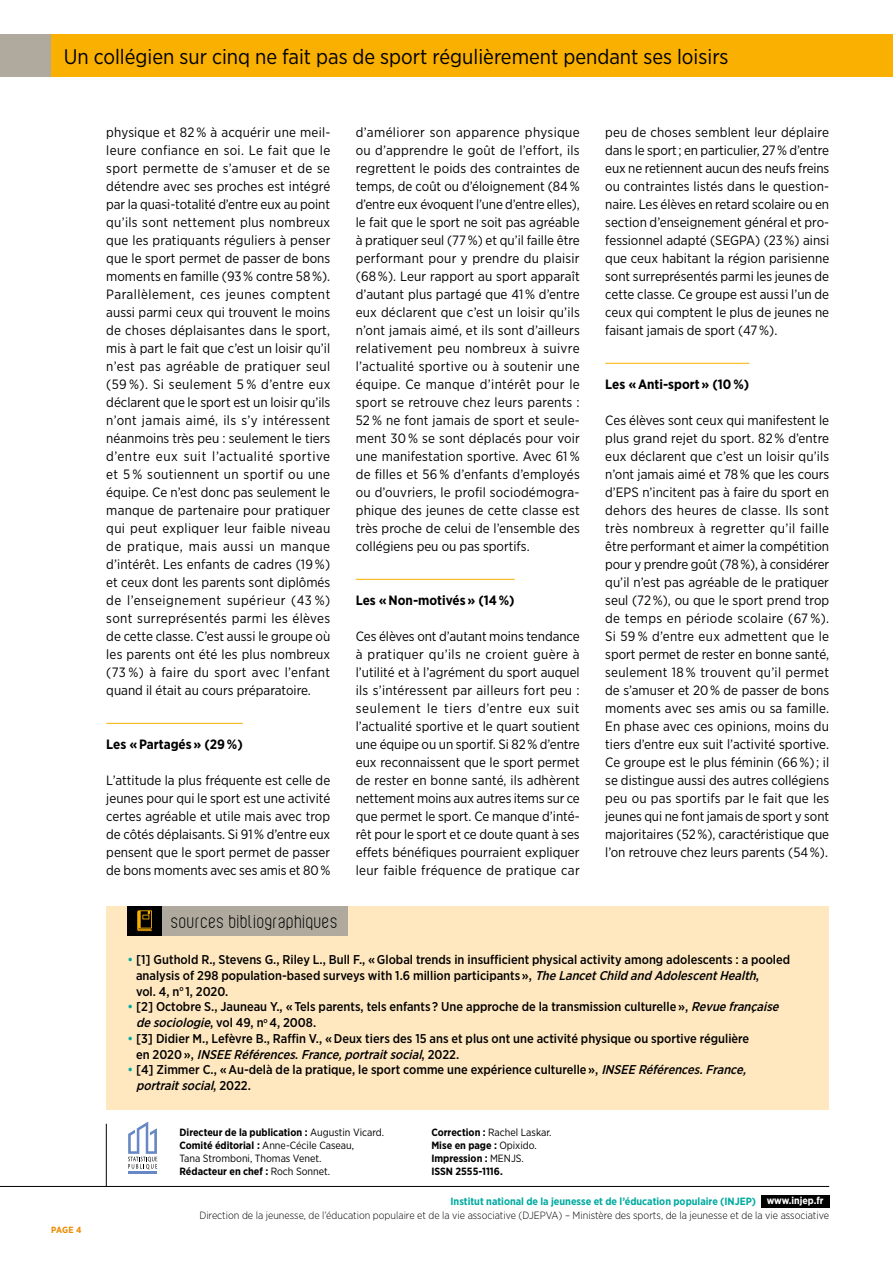
<style>
.page{position:relative;width:893px;height:1263px;background:#fff}
.page>*{position:absolute;margin:0;border:0;box-sizing:border-box;transform-origin:0 0}
.t1{font:21px "Gotham Narrow";color:#000}
.t2{font:18px "Violette";letter-spacing:.03em;color:#000}
.t3{font:13.5px/18px "Gotham Narrow";color:#000;text-align:justify}
.t4{font:700 13.5px "Gotham Narrow";color:#000}
.t5{font:500 12.75px/15.8px "Gotham Narrow";color:#000}
.t6{font:300 10.5px/14.2px "Gotham Narrow";color:#000}
.t7{font:10.5px/12.8px "Gotham Narrow";color:#000}
.t8{font:700 10.5px/12.8px "Gotham Narrow";color:#000}
.t9{font:700 9px "Gotham Narrow";color:#ed8b00}
.s1{color:#00aaa1}
.s2{font-style:italic}
.s3{font-weight:700}
.s4{font-weight:400}
.s5{font-weight:700;color:#00aaa1}
.s6{font-weight:700;font-size:10.2px;color:#fff}
</style>
<div class="page">
<div style="left:51px;top:34px;width:842px;height:43px;background:#f9b000"></div>
<div style="left:0;top:34px;width:51px;height:43px;background:#b0aa9e"></div>
<hr style="left:106px;top:1124px;width:1px;height:63px;background:#000">
<hr style="left:0;top:1186px;width:829px;height:1px;background:#000">
<div style="left:761px;top:1195px;width:68px;height:12px;background:#000"></div>
<hr style="left:128px;top:1171px;width:29px;height:3px;background:#6788c5">
<svg style="left:128px;top:1121px;width:29px;height:49px"></svg>
<hr style="left:106px;top:723px;width:137px;height:1px;background:#f9b000">
<hr style="left:356px;top:579px;width:159px;height:1px;background:#f9b000">
<hr style="left:605px;top:363px;width:144px;height:1px;background:#f9b000">
<div style="left:106px;top:906px;width:723px;height:203px;background:#ffe8c0"></div>
<div style="left:162px;top:906px;width:186px;height:29px;background:#b0aa9e"></div>
<div style="left:128px;top:906px;width:34px;height:29px;background:#000"></div>
<svg style="left:137px;top:910px;width:15px;height:21px"></svg>
<h1 class="t1" style="left:64px;top:43px;width:666px">Un collégien sur cinq ne fait pas de sport régulièrement pendant ses loisirs</h1>
<p class="t3" style="left:106px;top:123px;width:226px">physique et 82 % à acquérir une meil&shy;leure confiance en soi. Le fait que le sport permette de s’amuser et de se détendre avec ses proches est intégré par la quasi-totalité d’entre eux au point qu’ils sont nettement plus nombreux que les pratiquants réguliers à penser que le sport permet de passer de bons moments en famille (93 % contre 58 %).<br>Parallèlement, ces jeunes comptent aussi parmi ceux qui trouvent le moins de choses déplaisantes dans le sport, mis à part le fait que c’est un loisir qu’il n’est pas agréable de pratiquer seul (59 %). Si seulement 5 % d’entre eux déclarent que le sport est un loisir qu’ils n’ont jamais aimé, ils s’y intéressent néanmoins très peu : seulement le tiers d’entre eux suit l’actualité sportive et 5 % soutiennent un sportif ou une équipe. Ce n’est donc pas seulement le manque de partenaire pour pratiquer qui peut expliquer leur faible niveau de pratique, mais aussi un manque d’intérêt. Les enfants de cadres (19 %) et ceux dont les parents sont diplômés de l’enseignement supérieur (43 %) sont surreprésentés parmi les élèves de cette classe. C’est aussi le groupe où les parents ont été les plus nombreux (73 %) à faire du sport avec l’enfant quand il était au cours préparatoire.</p>
<p class="t4" style="left:106px;top:736px;width:138px">Les « Partagés » (29 %)</p>
<p class="t3" style="left:106px;top:771px;width:226px">L’attitude la plus fréquente est celle de jeunes pour qui le sport est une activité certes agréable et utile mais avec trop de côtés déplaisants. Si 91 % d’entre eux pensent que le sport permet de passer de bons moments avec ses amis et 80 %</p>
<p class="t3" style="left:356px;top:123px;width:226px">d’améliorer son apparence physique ou d’apprendre le goût de l’effort, ils regrettent le poids des contraintes de temps, de coût ou d’éloignement (84 % d’entre eux évoquent l’une d’entre elles), le fait que le sport ne soit pas agréable à pratiquer seul (77 %) et qu’il faille être performant pour y prendre du plaisir (68 %). Leur rapport au sport apparaît d’autant plus partagé que 41 % d’entre eux déclarent que c’est un loisir qu’ils n’ont jamais aimé, et ils sont d’ailleurs relativement peu nombreux à suivre l’actualité sportive ou à soutenir une équipe. Ce manque d’intérêt pour le sport se retrouve chez leurs parents :<br>52 % ne font jamais de sport et seule&shy;ment 30 % se sont déplacés pour voir une manifestation sportive. Avec 61 % de filles et 56 % d’enfants d’employés ou d’ouvriers, le profil sociodémogra&shy;phique des jeunes de cette classe est très proche de celui de l’ensemble des collégiens peu ou pas sportifs.</p>
<p class="t4" style="left:356px;top:592px;width:160px">Les « Non-motivés » (14 %)</p>
<p class="t3" style="left:356px;top:627px;width:226px">Ces élèves ont d’autant moins tendance à pratiquer qu’ils ne croient guère à l’utilité et à l’agrément du sport auquel ils s’intéressent par ailleurs fort peu : seulement le tiers d’entre eux suit l’actualité sportive et le quart soutient une équipe ou un sportif. Si 82 % d’entre eux reconnaissent que le sport permet de rester en bonne santé, ils adhèrent nettement moins aux autres items sur ce que permet le sport. Ce manque d’inté&shy;rêt pour le sport et ce doute quant à ses effets bénéfiques pourraient expliquer leur faible fréquence de pratique car</p>
<p class="t3" style="left:605px;top:123px;width:226px">peu de choses semblent leur déplaire dans le sport ; en particulier, 27 % d’entre eux ne retiennent aucun des neufs freins ou contraintes listés dans le question&shy;naire. Les élèves en retard scolaire ou en section d’enseignement général et pro&shy;fessionnel adapté (SEGPA) (23 %) ainsi que ceux habitant la région parisienne sont surreprésentés parmi les jeunes de cette classe. Ce groupe est aussi l’un de ceux qui comptent le plus de jeunes ne faisant jamais de sport (47 %).</p>
<p class="t4" style="left:605px;top:376px;width:145px">Les « Anti-sport » (10 %)</p>
<p class="t3" style="left:605px;top:411px;width:226px">Ces élèves sont ceux qui manifestent le plus grand rejet du sport. 82 % d’entre eux déclarent que c’est un loisir qu’ils n’ont jamais aimé et 78 % que les cours d’EPS n’incitent pas à faire du sport en dehors des heures de classe. Ils sont très nombreux à regretter qu’il faille être performant et aimer la compétition pour y prendre goût (78 %), à considérer qu’il n’est pas agréable de le pratiquer seul (72 %), ou que le sport prend trop de temps en période scolaire (67 %).<br>Si 59 % d’entre eux admettent que le sport permet de rester en bonne santé, seulement 18 % trouvent qu’il permet de s’amuser et 20 % de passer de bons moments avec ses amis ou sa famille.<br>En phase avec ces opinions, moins du tiers d’entre eux suit l’activité sportive.<br>Ce groupe est le plus féminin (66 %) ; il se distingue aussi des autres collégiens peu ou pas sportifs par le fait que les jeunes qui ne font jamais de sport y sont majoritaires (52 %), caractéristique que l’on retrouve chez leurs parents (54 %).</p>
<h2 class="t2" style="left:171px;top:911px;width:168px">sources bibliographiques</h2>
<p class="t5" style="left:136px;top:951px;width:656px;text-indent:-9px"><span class="s1">•</span> [1] Guthold R., Stevens G., Riley L., Bull F., « Global trends in insufficient physical activity among adolescents : a pooled analysis of 298 population-based surveys with 1.6 million participants », <span class="s2">TheLancetChild and AdolescentHealth</span>,<br>vol. 4, n<sup>o</sup> 1, 2020.</p>
<p class="t5" style="left:136px;top:999px;width:648px;text-indent:-9px"><span class="s1">•</span> [2] Octobre S., Jauneau Y., « Tels parents, tels enfants ? Une approche de la transmission culturelle », <span class="s2">Revuefrançaise desociologie</span>, v o l 4 9 , n <sup>o</sup> 4 , 2 0 0 8 .</p>
<p class="t5" style="left:136px;top:1030px;width:615px;text-indent:-9px"><span class="s1">•</span> [3] Didier M., Lefèvre B., Raffin V., « Deux tiers des 15 ans et plus ont une activité physique ou sportive régulière e n 2 0 2 0 » , <span class="s2">INSEE Références.France,portraitsocial</span>, 2 0 2 2 .</p>
<p class="t5" style="left:136px;top:1062px;width:615px;text-indent:-9px"><span class="s1">•</span> [4] Zimmer C., « Au-delà de la pratique, le sport comme une expérience culturelle », <span class="s2">INSEE Références.France, portraitsocial</span>, 2 0 2 2 .</p>
<p class="t7" style="left:179px;top:1126px;width:206px"><span class="s3">Directeur de la publication :</span> Augustin Vicard.<br><span class="s3">Comité éditorial :</span> Anne-Cécile Caseau,<br>Tana Stromboni, Thomas Venet.<br><span class="s3">Rédacteur en chef :</span> Roch Sonnet.</p>
<p class="t8" style="left:431px;top:1126px;width:122px">Correction : <span class="s4">Rachel Laskar.<br></span>Mise en page : <span class="s4">Opixido.<br></span>Impression : <span class="s4">MENJS.<br></span>ISSN 2555-1116.</p>
<p class="t9" style="left:51px;top:1224px;width:32px">PAGE 4</p>
<p class="t6" style="left:199px;top:1193px;width:631px;text-indent:251px"><span class="s5">Institut national de la jeunesse et de l’éducation populaire (INJEP)</span> <span class="s6">www.injep.fr<br></span>Direction de la jeunesse, de l’éducation populaire et de la vie associative (DJEPVA) – Ministère des sports, de la jeunesse et de la vie associative</p>
</div>
